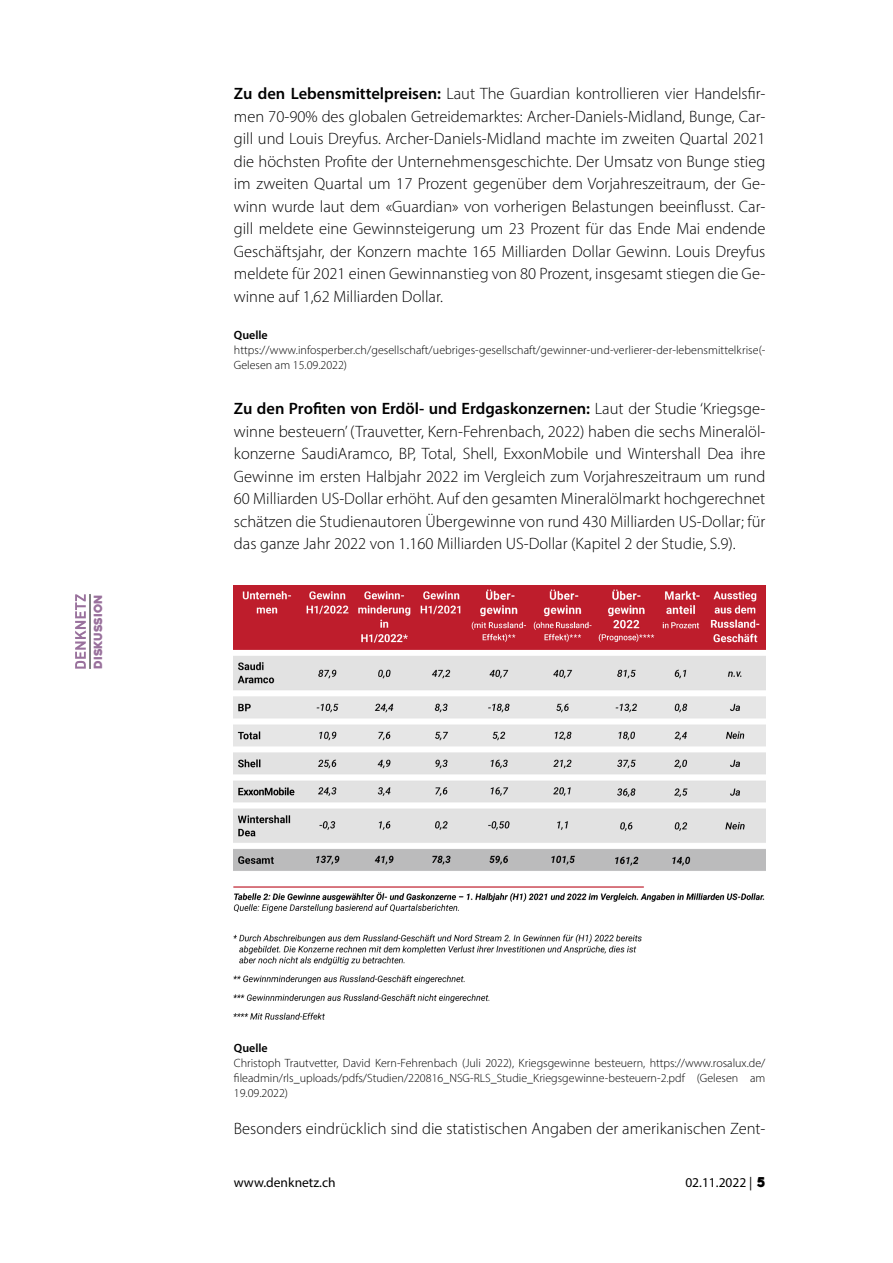
<style>
.page{position:relative;width:893px;height:1263px;background:#fff}
.page>*{position:absolute;margin:0;border:0;box-sizing:border-box;transform-origin:0 0}
.t1{font:300 16.5px/22.5px "Myriad Pro";color:#000;text-align:justify}
.t2{font:13.5px "Myriad Pro";color:#000}
.t3{font:300 12px/15px "Myriad Pro";letter-spacing:.005em;color:#000}
.t4{font:600 12px "Myriad Pro";color:#000}
.t5{font:11.25px "Heavitas";color:#99719c}
.s1{font-weight:600}
.s2{font-family:"Heavitas"}
</style>
<div class="page">
<svg style="left:75px;top:594px;width:11px;height:75px"></svg>
<hr style="left:90px;top:594px;width:1px;height:75px;background:#000">
<img style="left:234px;top:586px;width:531px;height:433px">
<p class="t5" style="left:91px;top:669px;width:76px;rotate:-90deg">Diskussion</p>
<p class="t1" style="left:234px;top:82px;width:533px"><span class="s1">Zu den Lebensmittelpreisen:</span> Laut The Guardian kontrollieren vier Handelsfir&shy;men 70-90% des globalen Getreidemarktes: Archer-Daniels-Midland, Bunge, Car&shy;gill und Louis Dreyfus. Archer-Daniels-Midland machte im zweiten Quartal 2021 die höchsten Profite der Unternehmensgeschichte. Der Umsatz von Bunge stieg im zweiten Quartal um 17 Prozent gegenüber dem Vorjahreszeitraum, der Ge&shy;winn wurde laut dem «Guardian» von vorherigen Belastungen beeinflusst. Car&shy;gill meldete eine Gewinnsteigerung um 23 Prozent für das Ende Mai endende Geschäftsjahr, der Konzern machte 165 Milliarden Dollar Gewinn. Louis Dreyfus meldete für 2021 einen Gewinnanstieg von 80 Prozent, insgesamt stiegen die Ge&shy;winne auf 1,62 Milliarden Dollar.</p>
<p class="t4" style="left:234px;top:327px;width:35px">Quelle</p>
<p class="t3" style="left:234px;top:342px;width:533px">https://www.infosperber.ch/gesellschaft/uebriges-gesellschaft/gewinner-und-verlierer-der-lebensmittelkrise(-<br>Gelesen am 15.09.2022)</p>
<p class="t1" style="left:234px;top:397px;width:533px"><span class="s1">Zu den Profiten von Erdöl- und Erdgaskonzernen:</span> Laut der Studie ‘Kriegsge&shy;winne besteuern’ (Trauvetter, Kern-Fehrenbach, 2022) haben die sechs Mineralöl&shy;konzerne SaudiAramco, BP, Total, Shell, ExxonMobile und Wintershall Dea ihre Gewinne im ersten Halbjahr 2022 im Vergleich zum Vorjahreszeitraum um rund 60 Milliarden US-Dollar erhöht. Auf den gesamten Mineralölmarkt hochgerechnet schätzen die Studienautoren Übergewinne von rund 430 Milliarden US-Dollar; für das ganze Jahr 2022 von 1.160 Milliarden US-Dollar (Kapitel 2 der Studie, S.9).</p>
<p class="t4" style="left:234px;top:1040px;width:35px">Quelle</p>
<p class="t3" style="left:234px;top:1055px;width:533px;text-align:justify">Christoph Trautvetter, David Kern-Fehrenbach (Juli 2022), Kriegsgewinne besteuern, https://www.rosalux.de/ fileadmin/rls_uploads/pdfs/Studien/220816_NSG-RLS_Studie_Kriegsgewinne-besteuern-2.pdf (Gelesen am 19.09.2022)</p>
<p class="t1" style="left:234px;top:1117px;width:533px">Besonders eindrücklich sind die statistischen Angaben der amerikanischen Zent-</p>
<p class="t2" style="left:234px;top:1174px;width:103px">www.denknetz.ch</p>
<p class="t2" style="left:685px;top:1174px;width:82px">02.11.2022 | <span class="s2">5</span></p>
</div>
